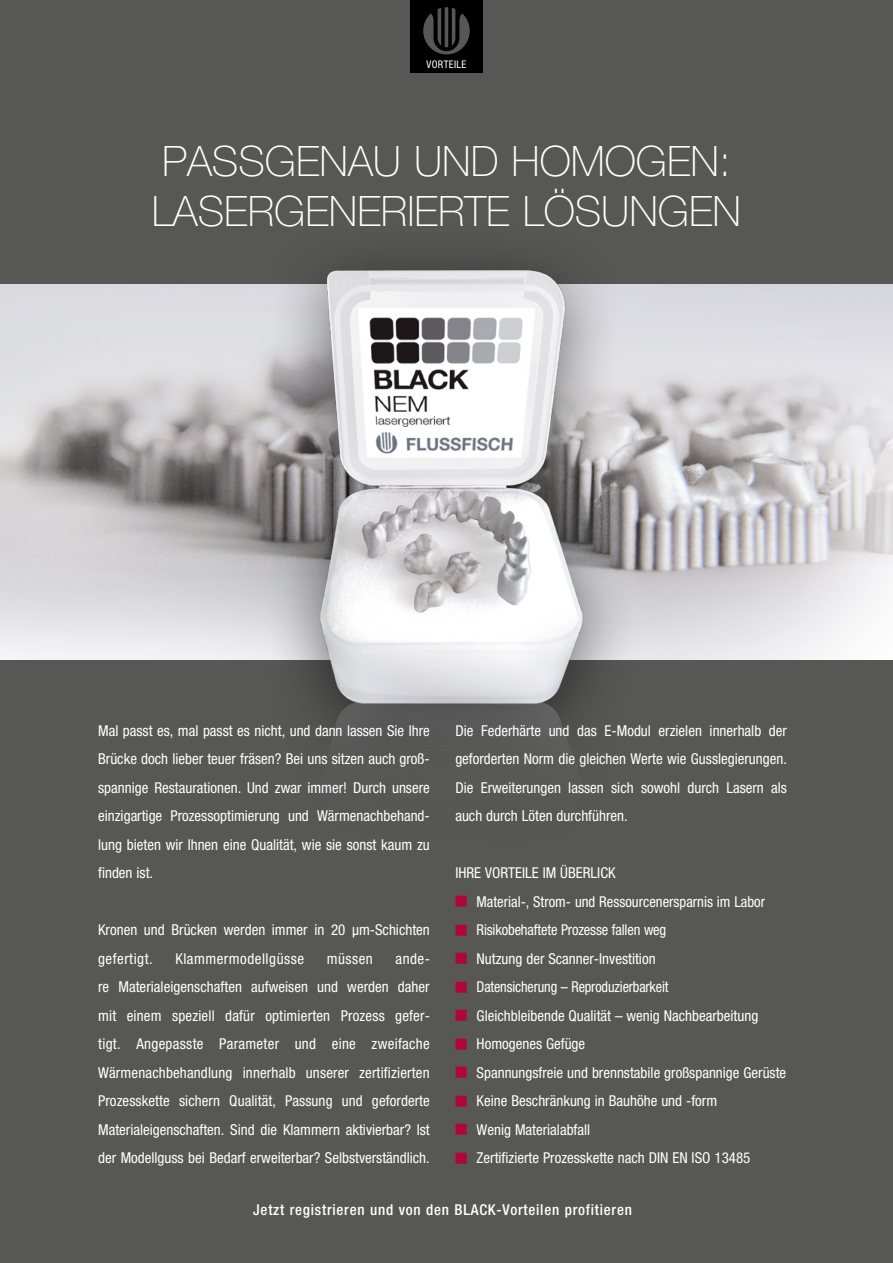
<style>
.page{position:relative;width:893px;height:1263px;background:#575756}
.page>*{position:absolute;margin:0;border:0;box-sizing:border-box;transform-origin:0 0}
.t1{font:100 42px/50.4px "Helvetica Neue CE";color:#fff}
.t2{font:condensed 15px/28.5px "Helvetica Neue";color:#fff;text-align:justify}
.t3{font:500 condensed 15px "Helvetica Neue";letter-spacing:.05em;color:#fff}
.t4{font:condensed 15px "Helvetica Neue";letter-spacing:.035em;color:#fff}
.t5{font:condensed 10.5px "Helvetica Neue";letter-spacing:.03em;color:#fff}
</style>
<div class="page">
<img style="left:0;top:285px;width:893px;height:374px">
<div style="left:261px;top:223px;width:380px;height:640px;background:#000;opacity:.53"></div>
<img style="left:288px;top:223px;width:321px;height:608px">
<div style="left:410px;top:0;width:73px;height:72px;background:#000"></div>
<svg style="left:423px;top:7px;width:47px;height:47px"></svg>
<p class="t5" style="left:427px;top:58px;width:41px">VORTEILE</p>
<h1 class="t1" style="left:152px;top:136px;width:591px">PASSGENAU UND HOMOGEN:<br>LASERGENERIERTE LÖSUNGEN</h1>
<p class="t2" style="left:98px;top:716px;width:333px">Mal passt es, mal passt es nicht, und dann lassen Sie Ihre Brücke doch lieber teuer fräsen? Bei uns sitzen auch groß&shy;spannige Restaurationen. Und zwar immer! Durch unsere einzigartige Prozessoptimierung und Wärmenachbehand&shy;lung bieten wir Ihnen eine Qualität, wie sie sonst kaum zu finden ist.</p>
<p class="t2" style="left:98px;top:915px;width:333px">Kronen und Brücken werden immer in 20 µm-Schichten gefertigt.</p>
<p class="t4" style="left:175px;top:949px;width:130px">Klammermodellgüsse</p>
<p class="t2" style="left:327px;top:944px;width:48px">müssen</p>
<p class="t2" style="left:98px;top:944px;width:333px;text-indent:297px">ande&shy;re Materialeigenschaften aufweisen und werden daher mit einem speziell dafür optimierten Prozess gefer&shy;tigt. Angepasste Parameter und eine zweifache Wärmenachbehandlung innerhalb unserer zertifizierten Prozesskette sichern Qualität, Passung und geforderte Materialeigenschaften. Sind die Klammern aktivierbar? Ist der Modellguss bei Bedarf erweiterbar? Selbstverständlich.</p>
<p class="t2" style="left:455px;top:716px;width:333px">Die Federhärte und das E-Modul erzielen innerhalb der geforderten Norm die gleichen Werte wie Gusslegierungen.<br>Die Erweiterungen lassen sich sowohl durch Lasern als auch durch Löten durchführen.</p>
<p class="t2" style="left:477px;top:858px;width:311px;text-align:left;text-indent:-21px">IHRE VORTEILE IM ÜBERLICK<br>Material-, Strom- und Ressourcenersparnis im Labor Risikobehaftete Prozesse fallen weg<br>Nutzung der Scanner-Investition<br>Datensicherung – Reproduzierbarkeit<br>Gleichbleibende Qualität – wenig Nachbearbeitung Homogenes Gefüge<br>Spannungsfreie und brennstabile großspannige Gerüste Keine Beschränkung in Bauhöhe und -form<br>Wenig Materialabfall<br>Zertifizierte Prozesskette nach DIN EN ISO 13485</p>
<p class="t3" style="left:253px;top:1201px;width:380px">Jetzt registrieren und von den BLACK-Vorteilen profitieren</p>
</div>
